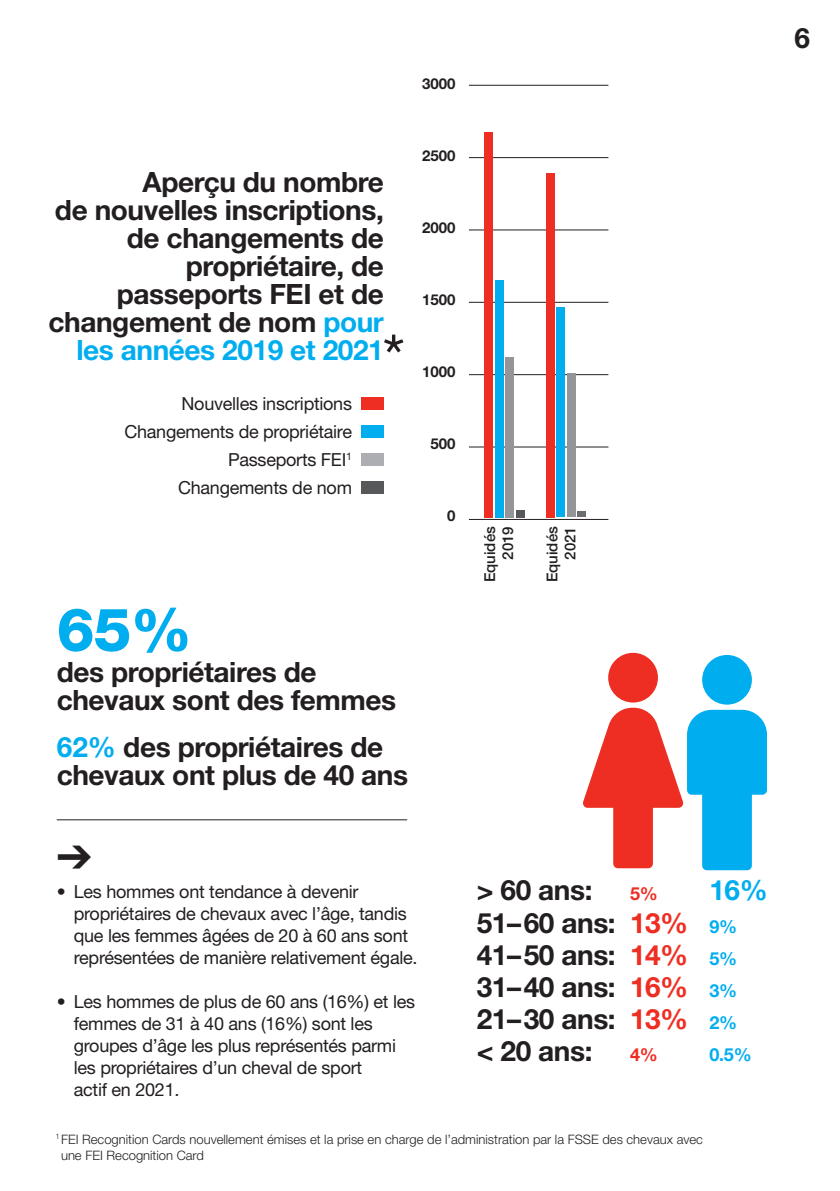
<style>
.page{position:relative;width:840px;height:1191px;background:#fff}
.page>*{position:absolute;margin:0;border:0;box-sizing:border-box;transform-origin:0 0}
.t1{font:63.8px "Helvetica Neue LT Pro";color:#231f20}
.t2{font:800 60px "Helvetica Neue LT Pro";color:#00aeef}
.t3{font:700 28px/28px "Helvetica Neue LT Pro";letter-spacing:-.015em;color:#231f20}
.t4{font:700 28px/32px "Helvetica Neue LT Pro";letter-spacing:-.015em;color:#ee2e22;text-align:justify}
.t5{font:700 28px "Helvetica Neue LT Pro";color:#00aeef}
.t6{font:18px/22px "Helvetica Neue LT Pro";letter-spacing:-.015em;color:#231f20}
.t7{font:700 18px/32px "Helvetica Neue LT Pro";color:#00aeef}
.t8{font:700 18px "Helvetica Neue LT Pro";color:#ee2e22}
.t9{font:700 15px "Helvetica Neue LT Pro";color:#231f20}
.t10{font:500 15px/18px "Helvetica Neue LT Pro";color:#231f20;text-align:right}
.t11{font:300 13px/16px "Helvetica Neue LT Pro";color:#231f20}
.s1{color:#00aeef}
</style>
<div class="page">
<div style="left:701px;top:655px;width:50px;height:49px;background:#00aeef;border-radius:50%"></div>
<div style="left:608px;top:653px;width:49px;height:49px;background:#ee2e22;border-radius:50%"></div>
<svg style="left:583px;top:707px;width:183px;height:163px"></svg>
<div style="left:361px;top:397px;width:23px;height:13px;background:#ee2e22"></div>
<div style="left:361px;top:425px;width:23px;height:13px;background:#00aeef"></div>
<div style="left:361px;top:453px;width:23px;height:13px;background:#adaeb2"></div>
<div style="left:361px;top:481px;width:23px;height:13px;background:#57585a"></div>
<hr style="left:468px;top:447px;width:140px;height:1px;background:#231f20">
<hr style="left:468px;top:302px;width:140px;height:1px;background:#231f20">
<hr style="left:468px;top:157px;width:140px;height:1px;background:#231f20">
<hr style="left:468px;top:374px;width:140px;height:1px;background:#231f20">
<hr style="left:468px;top:230px;width:140px;height:1px;background:#231f20">
<hr style="left:468px;top:85px;width:140px;height:1px;background:#231f20">
<hr style="left:468px;top:519px;width:140px;height:1px;background:#231f20">
<div style="left:516px;top:510px;width:8px;height:7px;background:#57585a"></div>
<div style="left:505px;top:357px;width:9px;height:160px;background:#939598"></div>
<div style="left:495px;top:280px;width:8px;height:237px;background:#00aeef"></div>
<div style="left:484px;top:132px;width:9px;height:385px;background:#ee2e22"></div>
<div style="left:577px;top:511px;width:8px;height:6px;background:#6c6d70"></div>
<div style="left:566px;top:373px;width:9px;height:144px;background:#939598"></div>
<div style="left:556px;top:307px;width:8px;height:210px;background:#00aeef"></div>
<div style="left:545px;top:173px;width:9px;height:344px;background:#ee2e22"></div>
<hr style="left:57px;top:819px;width:350px;height:1px;background:#231f20">
<p class="t9" style="left:422px;top:74px;width:35px">3000</p>
<h3 class="t3" style="left:49px;top:167px;width:336px;text-align:right">Aperçu du nombre<br>de nouvelles inscriptions, de changements de propriétaire, de passeports FEI et de changement de nom <span class="s1">pour les années 2019 et 2021</span></h3>
<h1 class="t1" style="left:382px;top:318px;width:24px">*</h1>
<p class="t6" style="left:124px;top:389px;width:229px;line-height:28px;text-align:right">Nouvelles inscriptions<br>Changements de propriétaire<br>Passeports FEI<sup>1<br></sup>Changements de nom</p>
<p class="t9" style="left:422px;top:146px;width:35px">2500</p>
<p class="t9" style="left:422px;top:218px;width:35px">2000</p>
<p class="t9" style="left:422px;top:290px;width:35px">1500</p>
<p class="t9" style="left:422px;top:362px;width:35px">1000</p>
<p class="t9" style="left:430px;top:435px;width:27px">500</p>
<p class="t9" style="left:447px;top:507px;width:10px">0</p>
<h2 class="t2" style="left:57px;top:594px;width:136px">65%</h2>
<h3 class="t3" style="left:57px;top:657px;width:341px">des propriétaires de chevaux sont des femmes</h3>
<h3 class="t3" style="left:57px;top:732px;width:353px"><span class="s1">62%</span> des propriétaires de chevaux ont plus de 40 ans</h3>
<p class="t10" style="left:480px;top:582px;width:58px;rotate:-90deg">Equidés<br>2019</p>
<p class="t10" style="left:542px;top:582px;width:58px;rotate:-90deg">Equidés<br>2021</p>
<h3 class="t3" style="left:794px;top:24px;width:17px">6</h3>
<p class="t6" style="left:74px;top:880px;width:345px;text-indent:-17px">• Les hommes ont tendance à devenir propriétaires de chevaux avec l’âge, tandis que les femmes âgées de 20 à 60 ans sont représentées de manière relativement égale.</p>
<p class="t6" style="left:74px;top:990px;width:343px;text-indent:-17px">• Les hommes de plus de 60 ans (16%) et les femmes de 31 à 40 ans (16%) sont les groupes d’âge les plus représentés parmi les propriétaires d’un cheval de sport<br>actif en 2021.</p>
<h3 class="t3" style="left:476px;top:874px;width:140px;line-height:32px">&gt; 60 ans:<br>51–60 ans:<br>41–50 ans:<br>31–40 ans:<br>21–30 ans: &lt; 20 ans:</h3>
<p class="t8" style="left:629px;top:883px;width:29px">5%</p>
<h3 class="t4" style="left:629px;top:906px;width:60px">13% 14% 16% 13%</h3>
<p class="t8" style="left:629px;top:1043px;width:29px">4%</p>
<h3 class="t5" style="left:709px;top:873px;width:60px">16%</h3>
<p class="t7" style="left:709px;top:909px;width:44px">9%<br>5%<br>3%<br>2%<br>0.5%</p>
<p class="t11" style="left:61px;top:1130px;width:643px;text-indent:-6px"><sup>1</sup> FEI Recognition Cards nouvellement émises et la prise en charge de l’administration par la FSSE des chevaux avec une FEI Recognition Card</p>
</div>
